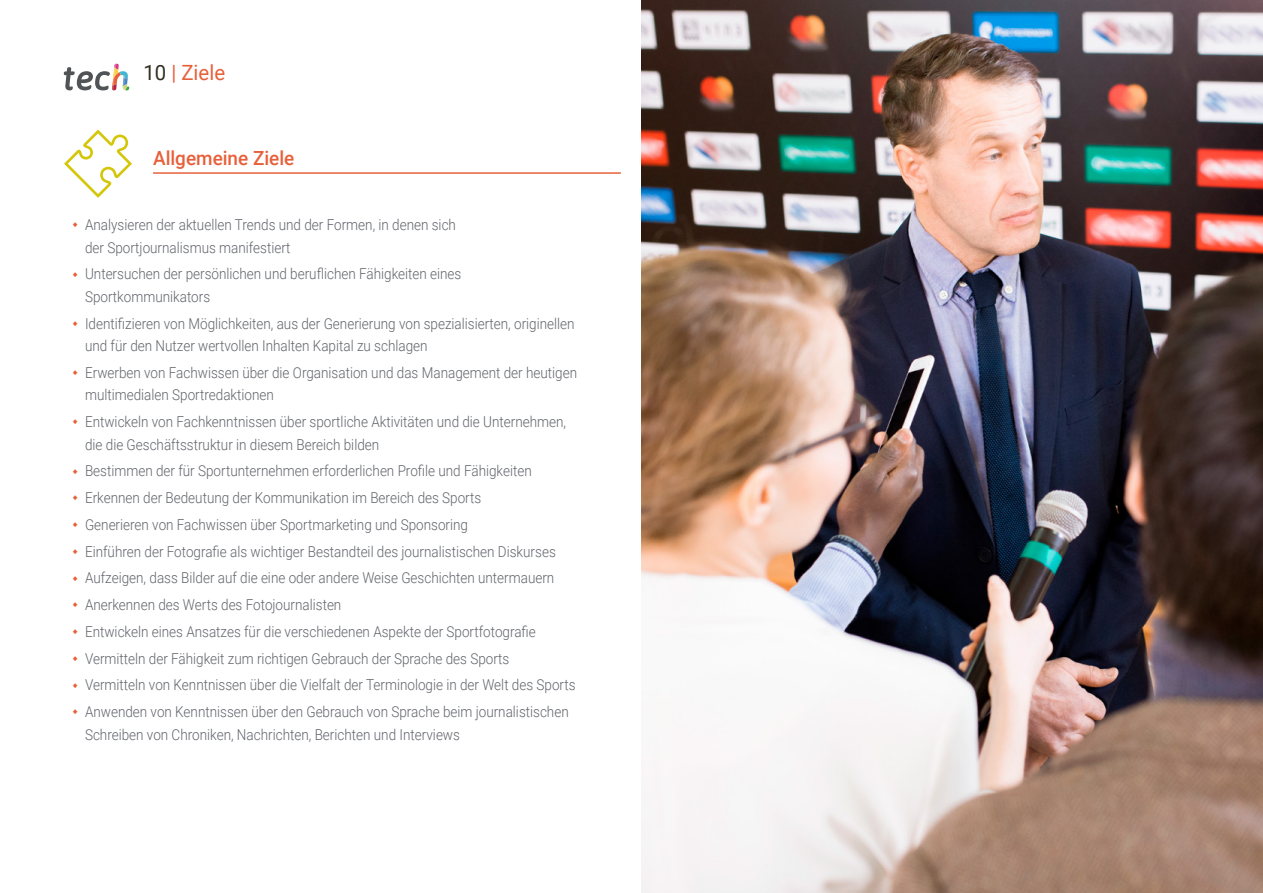
<style>
.page{position:relative;width:1263px;height:893px;background:#fff}
.page>*{position:absolute;margin:0;border:0;box-sizing:border-box;transform-origin:0 0}
.t1{font:21px "Roboto";color:#e7603a}
.t2{font:500 19.5px "Roboto";color:#e7603a}
.t3{font:300 15px/26.7px "Roboto";color:#61646a;scale:.9 1}
.s1{color:#312e20}
</style>
<div class="page">
<hr style="left:153px;top:173px;width:468px;height:1px;background:#e7603a">
<svg style="left:64px;top:130px;width:68px;height:68px"></svg>
<svg style="left:64px;top:64px;width:65px;height:27px"></svg>
<img style="left:641px;top:0;width:622px;height:893px">
<h1 class="t1" style="left:144px;top:57px;width:83px"><span class="s1">10</span> | Ziele</h1>
<h2 class="t2" style="left:153px;top:144px;width:143px">Allgemeine Ziele</h2>
<p class="t3" style="left:85px;top:213px;width:414px;line-height:22.5px">Analysieren der aktuellen Trends und der Formen, in denen sich der Sportjournalismus manifestiert</p>
<p class="t3" style="left:85px;top:262px;width:420px;line-height:22.5px">Untersuchen der persönlichen und beruflichen Fähigkeiten eines<br>Sportkommunikators</p>
<p class="t3" style="left:85px;top:311px;width:545px;line-height:22.5px">Identifizieren von Möglichkeiten, aus der Generierung von spezialisierten, originellen und für den Nutzer wertvollen Inhalten Kapital zu schlagen</p>
<p class="t3" style="left:85px;top:361px;width:548px;line-height:22.5px">Erwerben von Fachwissen über die Organisation und das Management der heutigen multimedialen Sportredaktionen</p>
<p class="t3" style="left:85px;top:410px;width:536px;line-height:22.5px">Entwickeln von Fachkenntnissen über sportliche Aktivitäten und die Unternehmen, die die Geschäftsstruktur in diesem Bereich bilden</p>
<p class="t3" style="left:85px;top:457px;width:547px">Bestimmen der für Sportunternehmen erforderlichen Profile und Fähigkeiten Erkennen der Bedeutung der Kommunikation im Bereich des Sports<br>Generieren von Fachwissen über Sportmarketing und Sponsoring<br>Einführen der Fotografie als wichtiger Bestandteil des journalistischen Diskurses Aufzeigen, dass Bilder auf die eine oder andere Weise Geschichten untermauern Anerkennen des Werts des Fotojournalisten<br>Entwickeln eines Ansatzes für die verschiedenen Aspekte der Sportfotografie Vermitteln der Fähigkeit zum richtigen Gebrauch der Sprache des Sports<br>Vermitteln von Kenntnissen über die Vielfalt der Terminologie in der Welt des Sports Anwenden von Kenntnissen über den Gebrauch von Sprache beim journalistischen</p>
<p class="t3" style="left:85px;top:720px;width:418px">Schreiben von Chroniken, Nachrichten, Berichten und Interviews</p>
</div>
